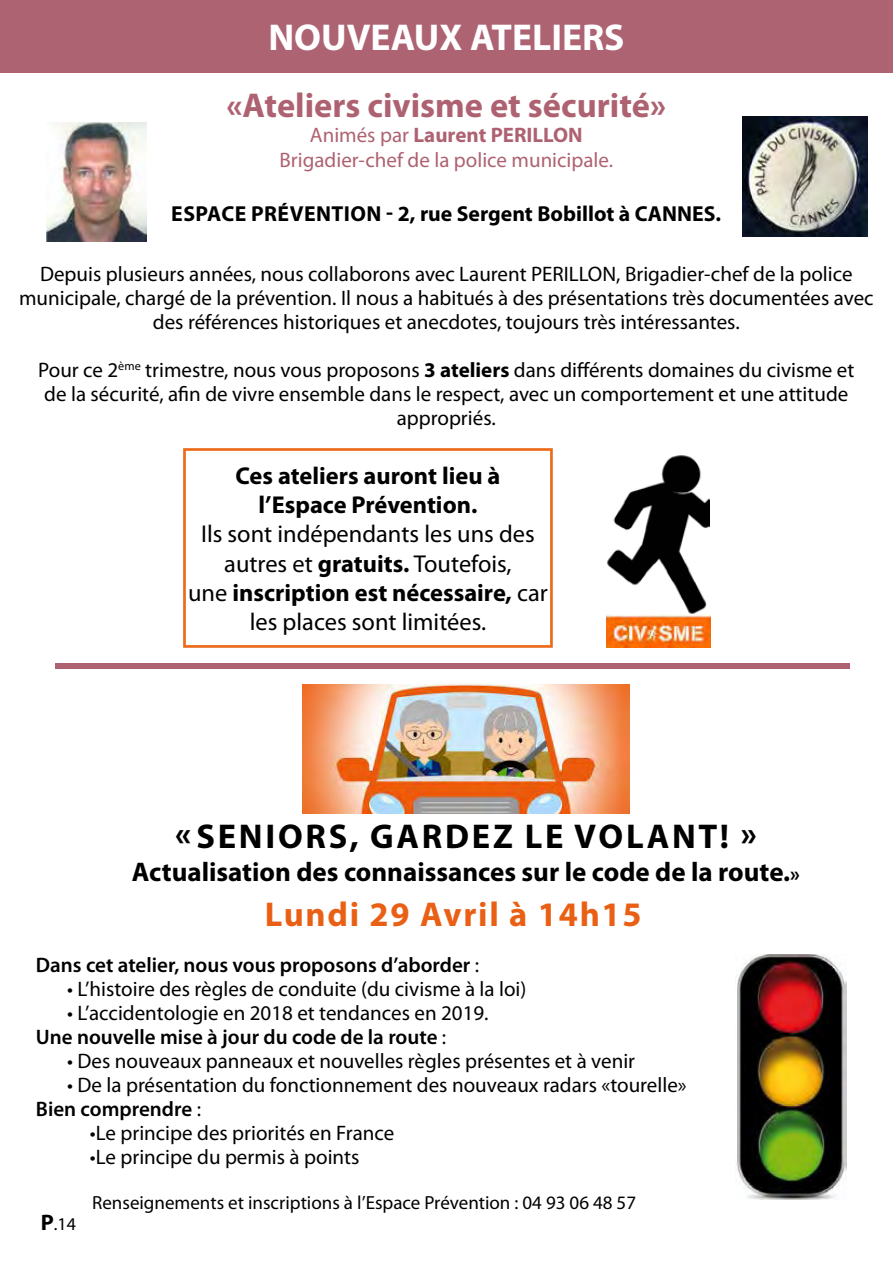
<style>
.page{position:relative;width:893px;height:1263px;background:#fff}
.page>*{position:absolute;margin:0;border:0;box-sizing:border-box;transform-origin:0 0}
.t1{font:700 37.5px "Myriad Pro";color:#fff}
.t2{font:700 34.5px "Myriad Pro";color:#ae6271}
.t3{font:700 34.5px "Myriad Pro";letter-spacing:.08em;color:#000}
.t4{font:700 34.5px "Myriad Pro";letter-spacing:.05em;color:#e96015}
.t5{font:700 27px "Myriad Pro";color:#000}
.t6{font:24.45px/29.2px "Myriad Pro";color:#000;text-align:center}
.t7{font:700 24.45px/29.2px "Myriad Pro";color:#000;text-align:center}
.t8{font:700 21.75px "Myriad Pro";color:#000}
.t9{font:21px/24px "Myriad Pro";color:#000;text-align:center}
.t10{font:21px/25.2px "Myriad Pro";color:#ae6271;text-align:center}
.t11{font:600 21px "Myriad Pro";color:#000}
.t12{font:19.05px "Myriad Pro";color:#000}
.t13{font:18px "Myriad Pro";color:#000}
.s1{font-weight:700}
.s2{font-size:21px}
.s3{font-weight:400}
.s4{font-weight:600}
.s5{font-weight:700;font-size:22.5px}
</style>
<div class="page">
<img style="left:606px;top:455px;width:104px;height:193px">
<div style="left:0;top:0;width:893px;height:73px;background:#ad6372"></div>
<img style="left:47px;top:122px;width:100px;height:120px">
<img style="left:742px;top:117px;width:125px;height:119px">
<div style="left:183px;top:448px;width:370px;height:200px;border:3px solid #eb6c1e"></div>
<img style="left:736px;top:955px;width:110px;height:244px">
<img style="left:302px;top:685px;width:327px;height:128px">
<div style="left:55px;top:663px;width:794px;height:6px;background:#ae6271"></div>
<h1 class="t1" style="left:268px;top:13px;width:358px">NOUVEAUX ATELIERS</h1>
<h2 class="t2" style="left:227px;top:83px;width:441px">«Ateliers civisme et sécurité»</h2>
<p class="t10" style="left:279px;top:122px;width:335px">Animés par <span class="s1">Laurent PERILLON<br></span>Brigadier-chef de la police municipale.</p>
<p class="t8" style="left:171px;top:199px;width:551px">ESPACE PRÉVENTION - 2, rue Sergent Bobillot à CANNES.</p>
<p class="t9" style="left:19px;top:262px;width:856px">Depuis plusieurs années, nous collaborons avec Laurent PERILLON, Brigadier-chef de la police municipale, chargé de la prévention. Il nous a habitués à des présentations très documentées avec des références historiques et anecdotes, toujours très intéressantes.</p>
<p class="t9" style="left:38px;top:358px;width:818px">Pour ce 2<sup>ème</sup> trimestre, nous vous proposons <span class="s1">3 ateliers</span> dans différents domaines du civisme et de la sécurité, afin de vivre ensemble dans le respect, avec un comportement et une attitude appropriés.</p>
<p class="t7" style="left:235px;top:460px;width:266px">Ces ateliers auront lieu à l’Espace Prévention.</p>
<p class="t6" style="left:188px;top:519px;width:361px">Ils sont indépendants les uns des autres et <span class="s1">gratuits.</span> Toutefois,<br>une <span class="s1">inscription est nécessaire,</span> car les places sont limitées.</p>
<h2 class="t3" style="left:175px;top:814px;width:583px">«SENIORS, GARDEZ LE VOLANT! »</h2>
<p class="t5" style="left:132px;top:854px;width:670px">Actualisation des connaissances sur le code de la route.<span class="s2">»</span></p>
<h2 class="t4" style="left:265px;top:892px;width:378px">Lundi 29 Avril à 14h15</h2>
<p class="t11" style="left:36px;top:952px;width:445px">Dans cet atelier, nous vous proposons d’aborder <span class="s3">:</span></p>
<p class="t9" style="left:67px;top:977px;width:461px">• L’histoire des règles de conduite (du civisme à la loi)</p>
<p class="t9" style="left:36px;top:1001px;width:454px;text-align:left;text-indent:31px">• L’accidentologie en 2018 et tendances en 2019.<br><span class="s4">Une nouvelle mise à jour du code de la route</span> :</p>
<p class="t9" style="left:67px;top:1049px;width:569px">• Des nouveaux panneaux et nouvelles règles présentes et à venir</p>
<p class="t9" style="left:36px;top:1073px;width:652px;text-align:left;text-indent:31px">• De la présentation du fonctionnement des nouveaux radars «tourelle»<br><span class="s4">Bien comprendre</span> :</p>
<p class="t9" style="left:90px;top:1121px;width:306px">•Le principe des priorités en France</p>
<p class="t9" style="left:90px;top:1145px;width:271px">•Le principe du permis à points</p>
<p class="t13" style="left:41px;top:1213px;width:37px"><span class="s5">P</span>.14</p>
<p class="t12" style="left:92px;top:1191px;width:545px">Renseignements et inscriptions à l’Espace Prévention : 04 93 06 48 57</p>
</div>
